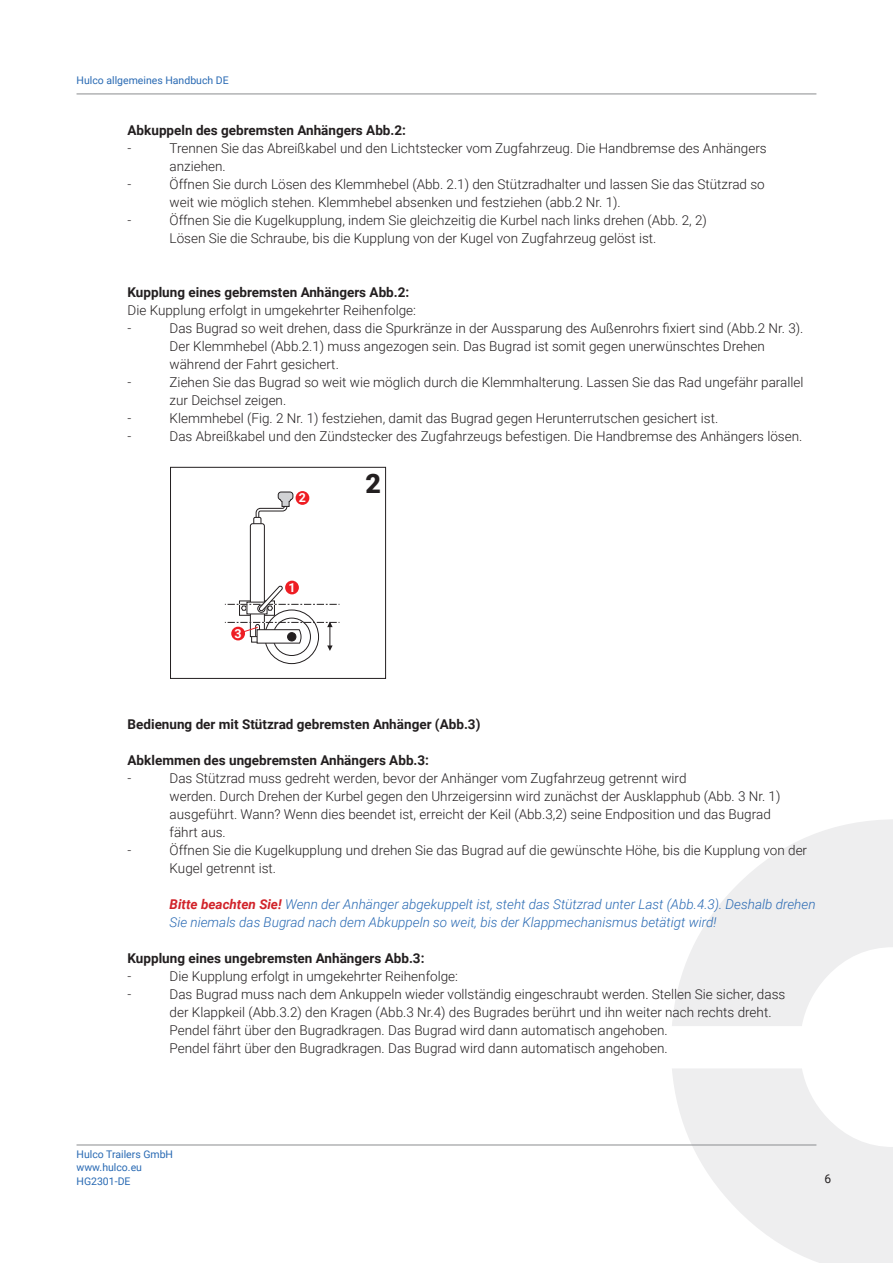
<style>
.page{position:relative;width:893px;height:1263px;background:#fff}
.page>*{position:absolute;margin:0;border:0;box-sizing:border-box;transform-origin:0 0}
.t1{font:900 26.85px "Roboto";color:#231f20}
.Body_9_12_roboto_lig{font:300 13.5px/18px "Roboto";color:#231f20}
.Body_9_12_roboto_lig-2{font:700 13.5px "Roboto";color:#231f20}
.Body_9_12_roboto_lig-3{font:italic 300 13.5px "Roboto";color:#2869b3}
.t2{font:700 12.45px "Roboto";color:#fff}
.t3{font:12px "Roboto";color:#231f20}
.t4{font:10.5px/13.5px "Roboto";color:#2869b3}
.s1{font-weight:700;color:#d1232a}
</style>
<div class="page">
<svg style="left:672px;top:819px;width:221px;height:444px;fill:#eeeeef"></svg>
<hr style="left:77px;top:1144px;width:739px;height:1px;background:#8a8c8f">
<hr style="left:77px;top:94px;width:739px;height:1px;background:#8a8c8f">
<div style="left:170px;top:467px;width:216px;height:212px;border:1px solid #231f20"></div>
<div style="left:273px;top:618px;width:38px;height:38px;border:1px solid #231f20;border-radius:50%"></div>
<svg style="left:225px;top:491px;width:115px;height:160px"></svg>
<div style="left:231px;top:627px;width:14px;height:13px;background:#ee1d23;border-radius:50%"></div>
<p class="t4" style="left:77px;top:74px;width:154px">Hulco allgemeines Handbuch DE</p>
<p class="Body_9_12_roboto_lig-2" style="left:128px;top:120px;width:280px">Abkuppeln des gebremsten Anhängers Abb.2:</p>
<p class="Body_9_12_roboto_lig" style="left:128px;top:138px;width:5px">-</p>
<p class="Body_9_12_roboto_lig" style="left:170px;top:138px;width:599px">Trennen Sie das Abreißkabel und den Lichtstecker vom Zugfahrzeug. Die Handbremse des Anhängers</p>
<p class="Body_9_12_roboto_lig" style="left:170px;top:156px;width:58px">anziehen.</p>
<p class="Body_9_12_roboto_lig" style="left:128px;top:174px;width:5px">-</p>
<p class="Body_9_12_roboto_lig" style="left:170px;top:174px;width:597px">Öffnen Sie durch Lösen des Klemmhebel (Abb. 2.1) den Stützradhalter und lassen Sie das Stützrad so</p>
<p class="Body_9_12_roboto_lig" style="left:170px;top:192px;width:453px">weit wie möglich stehen. Klemmhebel absenken und festziehen (abb.2 Nr. 1).</p>
<p class="Body_9_12_roboto_lig" style="left:128px;top:210px;width:5px">-</p>
<p class="Body_9_12_roboto_lig" style="left:170px;top:210px;width:539px">Öffnen Sie die Kugelkupplung, indem Sie gleichzeitig die Kurbel nach links drehen (Abb. 2, 2)</p>
<p class="Body_9_12_roboto_lig" style="left:170px;top:228px;width:488px">Lösen Sie die Schraube, bis die Kupplung von der Kugel von Zugfahrzeug gelöst ist.</p>
<p class="Body_9_12_roboto_lig-2" style="left:128px;top:282px;width:283px">Kupplung eines gebremsten Anhängers Abb.2:</p>
<p class="Body_9_12_roboto_lig" style="left:128px;top:300px;width:290px">Die Kupplung erfolgt in umgekehrter Reihenfolge:</p>
<p class="Body_9_12_roboto_lig" style="left:128px;top:318px;width:5px">-</p>
<p class="Body_9_12_roboto_lig" style="left:170px;top:318px;width:635px">Das Bugrad so weit drehen, dass die Spurkränze in der Aussparung des Außenrohrs fixiert sind (Abb.2 Nr. 3).</p>
<p class="Body_9_12_roboto_lig" style="left:170px;top:336px;width:597px">Der Klemmhebel (Abb.2.1) muss angezogen sein. Das Bugrad ist somit gegen unerwünschtes Drehen</p>
<p class="Body_9_12_roboto_lig" style="left:170px;top:354px;width:171px">während der Fahrt gesichert.</p>
<p class="Body_9_12_roboto_lig" style="left:128px;top:372px;width:5px">-</p>
<p class="Body_9_12_roboto_lig" style="left:170px;top:372px;width:635px">Ziehen Sie das Bugrad so weit wie möglich durch die Klemmhalterung. Lassen Sie das Rad ungefähr parallel</p>
<p class="Body_9_12_roboto_lig" style="left:170px;top:390px;width:118px">zur Deichsel zeigen.</p>
<p class="Body_9_12_roboto_lig" style="left:128px;top:408px;width:5px">-</p>
<p class="Body_9_12_roboto_lig" style="left:170px;top:408px;width:550px">Klemmhebel (Fig. 2 Nr. 1) festziehen, damit das Bugrad gegen Herunterrutschen gesichert ist.</p>
<p class="Body_9_12_roboto_lig" style="left:128px;top:426px;width:5px">-</p>
<p class="Body_9_12_roboto_lig" style="left:170px;top:426px;width:634px">Das Abreißkabel und den Zündstecker des Zugfahrzeugs befestigen. Die Handbremse des Anhängers lösen.</p>
<p class="t2" style="left:234px;top:625px;width:9px">3</p>
<p class="t2" style="left:299px;top:489px;width:9px">2</p>
<p class="t2" style="left:288px;top:579px;width:9px">1</p>
<p class="t1" style="left:365px;top:465px;width:17px">2</p>
<p class="Body_9_12_roboto_lig-2" style="left:128px;top:714px;width:354px">Bedienung der mit Stützrad gebremsten Anhänger (Abb.3)</p>
<p class="Body_9_12_roboto_lig-2" style="left:128px;top:750px;width:303px">Abklemmen des ungebremsten Anhängers Abb.3:</p>
<p class="Body_9_12_roboto_lig" style="left:128px;top:768px;width:5px">-</p>
<p class="Body_9_12_roboto_lig" style="left:170px;top:768px;width:518px">Das Stützrad muss gedreht werden, bevor der Anhänger vom Zugfahrzeug getrennt wird</p>
<p class="Body_9_12_roboto_lig" style="left:170px;top:786px;width:612px">werden. Durch Drehen der Kurbel gegen den Uhrzeigersinn wird zunächst der Ausklapphub (Abb. 3 Nr. 1)</p>
<p class="Body_9_12_roboto_lig" style="left:170px;top:804px;width:603px">ausgeführt. Wann? Wenn dies beendet ist, erreicht der Keil (Abb.3,2) seine Endposition und das Bugrad</p>
<p class="Body_9_12_roboto_lig" style="left:170px;top:822px;width:58px">fährt aus.</p>
<p class="Body_9_12_roboto_lig" style="left:128px;top:840px;width:5px">-</p>
<p class="Body_9_12_roboto_lig" style="left:170px;top:840px;width:639px">Öffnen Sie die Kugelkupplung und drehen Sie das Bugrad auf die gewünschte Höhe, bis die Kupplung von der</p>
<p class="Body_9_12_roboto_lig" style="left:170px;top:858px;width:108px">Kugel getrennt ist.</p>
<p class="Body_9_12_roboto_lig-3" style="left:170px;top:894px;width:647px"><span class="s1">Bitte beachten Sie!</span> Wenn der Anhänger abgekuppelt ist, steht das Stützrad unter Last (Abb.4.3). Deshalb drehen</p>
<p class="Body_9_12_roboto_lig-3" style="left:170px;top:912px;width:548px">Sie niemals das Bugrad nach dem Abkuppeln so weit, bis der Klappmechanismus betätigt wird!</p>
<p class="Body_9_12_roboto_lig-2" style="left:128px;top:948px;width:298px">Kupplung eines ungebremsten Anhängers Abb.3:</p>
<p class="Body_9_12_roboto_lig" style="left:128px;top:966px;width:5px">-</p>
<p class="Body_9_12_roboto_lig" style="left:170px;top:966px;width:290px">Die Kupplung erfolgt in umgekehrter Reihenfolge:</p>
<p class="Body_9_12_roboto_lig" style="left:128px;top:984px;width:5px">-</p>
<p class="Body_9_12_roboto_lig" style="left:170px;top:984px;width:617px">Das Bugrad muss nach dem Ankuppeln wieder vollständig eingeschraubt werden. Stellen Sie sicher, dass</p>
<p class="Body_9_12_roboto_lig" style="left:170px;top:1002px;width:603px">der Klappkeil (Abb.3.2) den Kragen (Abb.3 Nr.4) des Bugrades berührt und ihn weiter nach rechts dreht.<br>Pendel fährt über den Bugradkragen. Das Bugrad wird dann automatisch angehoben.</p>
<p class="Body_9_12_roboto_lig" style="left:170px;top:1038px;width:500px">Pendel fährt über den Bugradkragen. Das Bugrad wird dann automatisch angehoben.</p>
<p class="t4" style="left:77px;top:1147px;width:98px">Hulco Trailers GmbH www.hulco.eu<br>HG2301-DE</p>
<p class="t3" style="left:825px;top:1170px;width:8px">6</p>
</div>
